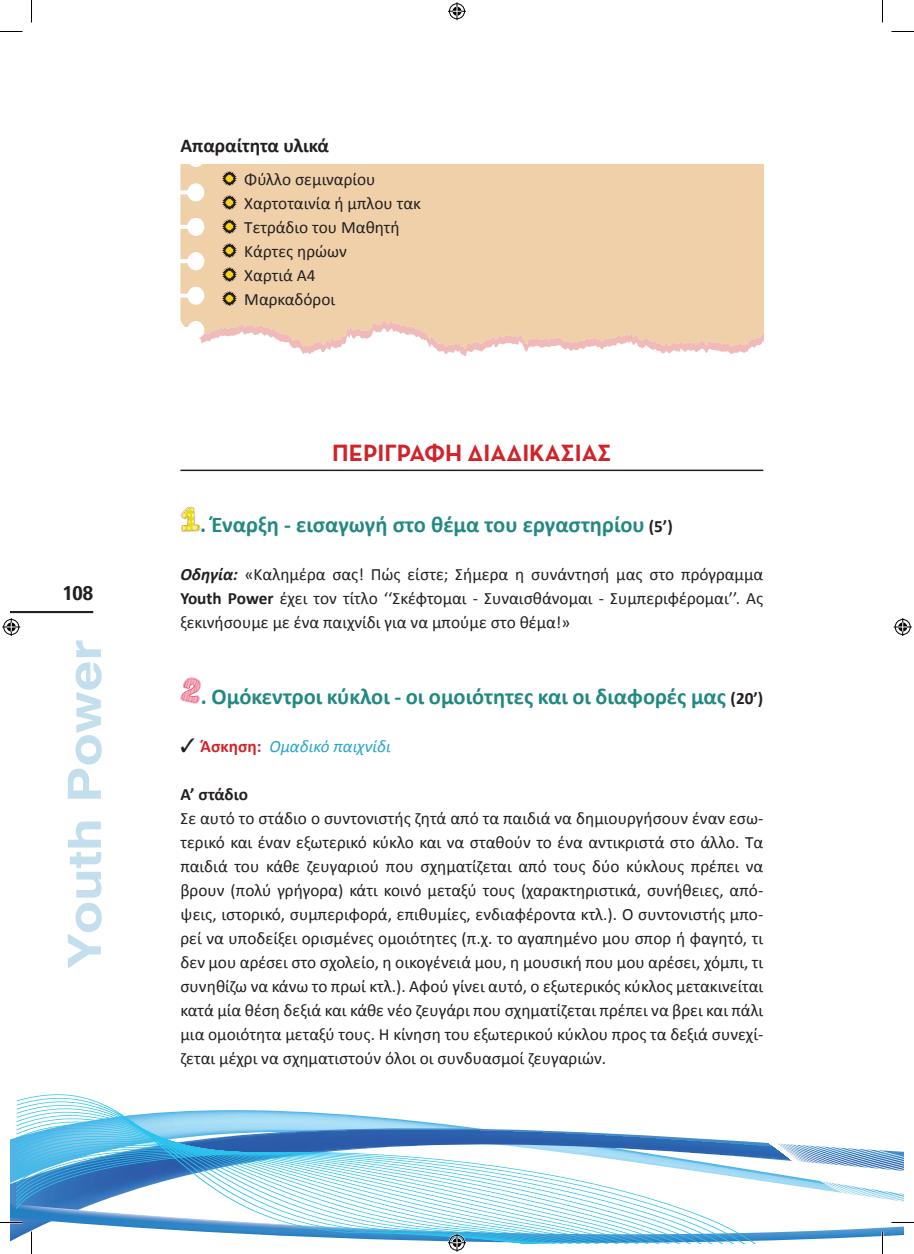
<style>
.page{position:relative;width:914px;height:1254px;background:#fff}
.page>*{position:absolute;margin:0;border:0;box-sizing:border-box;transform-origin:0 0}
.t1{font:45.3px "UB Helvetica Bold";color:#c3deed;scale:1.19 1}
.t2{font:700 24px "Neutraface Text";color:#d1232a}
.t3{font:700 22.5px "Calibri";color:#228982}
.t4{font:700 19.95px "PF Paperback";color:#231f20}
.t5{font:700 19.5px "Calibri";letter-spacing:-.005em;color:#231f20}
.t6{font:17.25px/24px "Calibri";color:#231f20;text-align:justify}
.t7{font:italic 17.25px "Calibri";color:#26a5cc}
.t8{font:700 17.25px "Calibri";color:#231f20}
.s1{font-size:17.25px;color:#231f20}
.s2{font-weight:700;font-style:italic}
.s3{font-weight:700}
.s4{color:#231f20}
.s5{font-weight:700;font-style:normal;color:#d1232a}
</style>
<div class="page">
<svg style="left:15px;top:1094px;width:888px;height:149px"></svg>
<hr style="left:10px;top:611px;width:83px;height:2px;background:#231f20">
<div style="left:180px;top:164px;width:583px;height:163px;background:#f0d0a8"></div>
<svg style="left:198px;top:319px;width:565px;height:37px"></svg>
<hr style="left:180px;top:469px;width:583px;height:2px;background:#231f20">
<svg style="left:222px;top:172px;width:14px;height:13px"></svg>
<svg style="left:222px;top:196px;width:14px;height:13px"></svg>
<svg style="left:222px;top:220px;width:14px;height:13px"></svg>
<svg style="left:222px;top:244px;width:14px;height:13px"></svg>
<svg style="left:222px;top:268px;width:14px;height:13px"></svg>
<svg style="left:222px;top:292px;width:14px;height:13px"></svg>
<svg style="left:180px;top:507px;width:20px;height:25px"></svg>
<svg style="left:180px;top:677px;width:21px;height:27px"></svg>
<hr style="left:0;top:1221px;width:22px;height:2px;background:#fff">
<hr style="left:891px;top:1221px;width:22px;height:2px;background:#fff">
<hr style="left:881px;top:1231px;width:2px;height:23px;background:#fff">
<svg style="left:0;top:31px;width:22px;height:1px"></svg>
<svg style="left:891px;top:31px;width:22px;height:1px"></svg>
<svg style="left:0;top:1222px;width:22px;height:1px"></svg>
<svg style="left:891px;top:1222px;width:22px;height:1px"></svg>
<svg style="left:31px;top:0;width:1px;height:22px"></svg>
<svg style="left:31px;top:1231px;width:1px;height:23px"></svg>
<svg style="left:882px;top:0;width:1px;height:22px"></svg>
<svg style="left:882px;top:1231px;width:1px;height:23px"></svg>
<svg style="left:448px;top:2px;width:18px;height:18px"></svg>
<svg style="left:448px;top:1233px;width:18px;height:18px"></svg>
<svg style="left:2px;top:618px;width:18px;height:18px"></svg>
<svg style="left:893px;top:618px;width:18px;height:18px"></svg>
<p class="t4" style="left:62px;top:580px;width:32px">108</p>
<h1 class="t1" style="left:57px;top:968px;width:277px;rotate:-90deg">Youth Power</h1>
<p class="t5" style="left:180px;top:133px;width:150px">Απαραίτητα υλικά</p>
<p class="t6" style="left:244px;top:167px;width:178px;text-align:left">Φύλλο σεμιναρίου<br>Χαρτοταινία ή μπλου τακ<br>Τετράδιο του Μαθητή<br>Κάρτες ηρώων<br>Χαρτιά Α4<br>Μαρκαδόροι</p>
<h2 class="t2" style="left:332px;top:433px;width:281px">ΠΕΡΙΓΡΑΦΗ ΔΙΑΔΙΚΑΣΙΑΣ</h2>
<h3 class="t3" style="left:200px;top:510px;width:474px">. Έναρξη - εισαγωγή στο θέμα του εργαστηρίου <span class="s1">(5’)</span></h3>
<p class="t6" style="left:180px;top:562px;width:584px"><span class="s2">Οδηγία:</span> «Καλημέρα σας! Πώς είστε; Σήμερα η συνάντησή μας στο πρόγραμμα <span class="s3">Youth Power</span> έχει τον τίτλο ‘‘Σκέφτομαι - Συναισθάνομαι - Συμπεριφέρομαι’’. Ας ξεκινήσουμε με ένα παιχνίδι για να μπούμε στο θέμα!»</p>
<h3 class="t3" style="left:201px;top:682px;width:564px">. Ομόκεντροι κύκλοι - οι ομοιότητες και οι διαφορές μας <span class="s1">(20’)</span></h3>
<p class="t7" style="left:180px;top:734px;width:212px"><span class="s4">✓</span> <span class="s5">Άσκηση:</span> Ομαδικό παιχνίδι</p>
<p class="t8" style="left:180px;top:783px;width:69px">Α’ στάδιο</p>
<p class="t6" style="left:180px;top:806px;width:584px">Σε αυτό το στάδιο ο συντονιστής ζητά από τα παιδιά να δημιουργήσουν έναν εσω&shy;τερικό και έναν εξωτερικό κύκλο και να σταθούν το ένα αντικριστά στο άλλο. Τα παιδιά του κάθε ζευγαριού που σχηματίζεται από τους δύο κύκλους πρέπει να βρουν (πολύ γρήγορα) κάτι κοινό μεταξύ τους (χαρακτηριστικά, συνήθειες, από&shy;ψεις, ιστορικό, συμπεριφορά, επιθυμίες, ενδιαφέροντα κτλ.). Ο συντονιστής μπο&shy;ρεί να υποδείξει ορισμένες ομοιότητες (π.χ. το αγαπημένο μου σπορ ή φαγητό, τι δεν μου αρέσει στο σχολείο, η οικογένειά μου, η μουσική που μου αρέσει, χόμπι, τι συνηθίζω να κάνω το πρωί κτλ.). Αφού γίνει αυτό, ο εξωτερικός κύκλος μετακινείται κατά μία θέση δεξιά και κάθε νέο ζευγάρι που σχηματίζεται πρέπει να βρει και πάλι μια ομοιότητα μεταξύ τους. Η κίνηση του εξωτερικού κύκλου προς τα δεξιά συνεχί&shy;ζεται μέχρι να σχηματιστούν όλοι οι συνδυασμοί ζευγαριών.</p>
</div>
